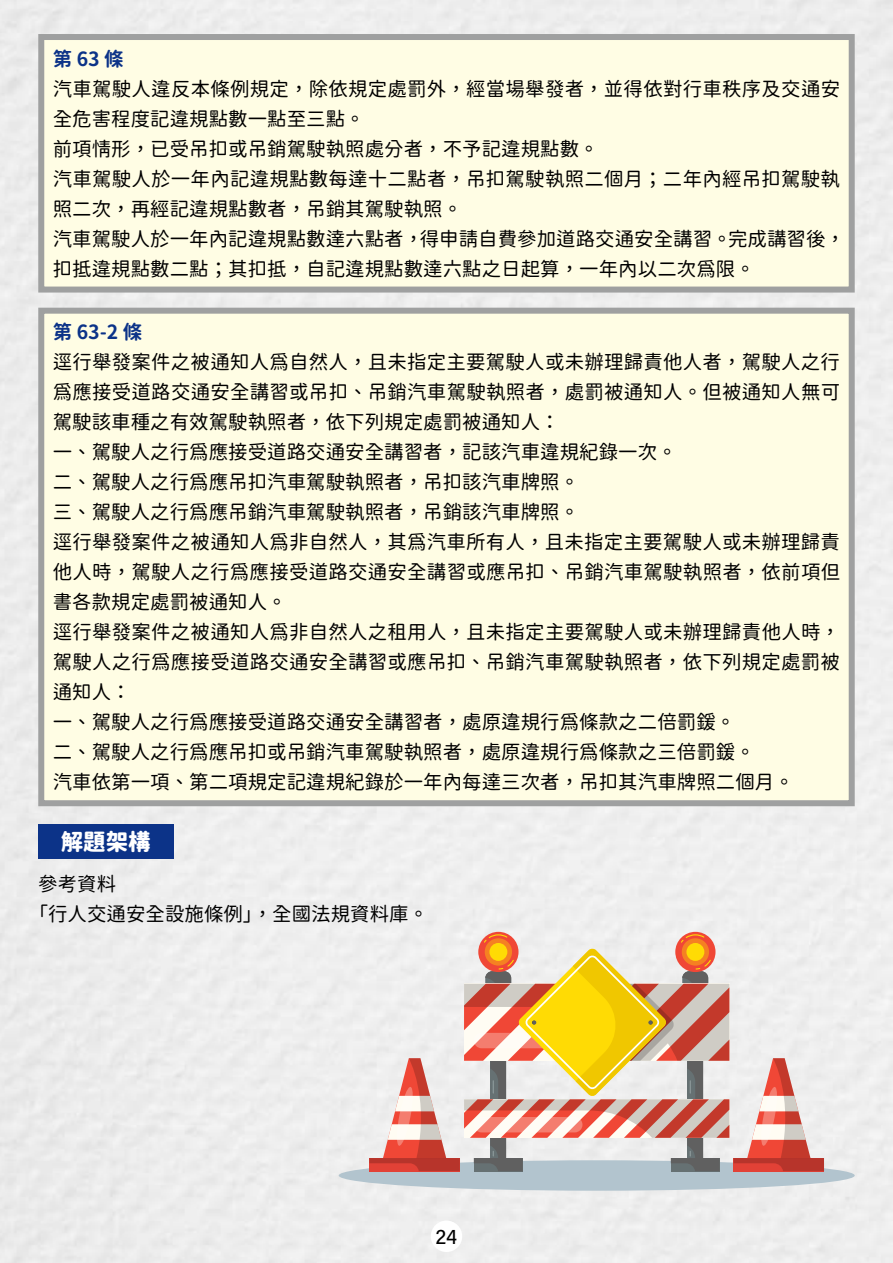
<style>
.page{position:relative;width:893px;height:1263px;background:#ededed}
.page>*{position:absolute;margin:0;border:0;box-sizing:border-box;transform-origin:0 0}
.t1{font:22.5px "Gen Sen Rounded TW H";color:#fff}
.t2{font:21px "Acumin Variable Concept";color:#000}
.t3{font:19.5px/30px "Gen Sen Rounded TW R";color:#000}
.t4{font:19.5px "Gen Sen Rounded TW B";color:#0c3388}
</style>
<div class="page">
<div style="left:431px;top:1220px;width:31px;height:32px;background:#fff;border-radius:50%"></div>
<div style="left:38px;top:825px;width:135px;height:34px;background:#0c3388"></div>
<div style="left:41px;top:37px;width:811px;height:253px;background:#fffde4"></div>
<div style="left:38px;top:34px;width:817px;height:259px;border:6px solid #9fa0a0"></div>
<div style="left:41px;top:311px;width:811px;height:492px;background:#fffde4"></div>
<div style="left:38px;top:308px;width:817px;height:498px;border:6px solid #9fa0a0"></div>
<div style="left:339px;top:1160px;width:516px;height:31px;background:#b2c4ce;border-radius:50%"></div>
<svg style="left:478px;top:932px;width:40px;height:40px"></svg>
<svg style="left:675px;top:932px;width:40px;height:40px"></svg>
<svg style="left:369px;top:934px;width:455px;height:237px"></svg>
<div style="left:876px;top:0;width:17px;height:471px;background:#ededed"></div>
<p class="t4" style="left:53px;top:48px;width:72px">第 63 條</p>
<p class="t3" style="left:53px;top:74px;width:794px">汽車駕駛人違反本條例規定，除依規定處罰外，經當場舉發者，並得依對行車秩序及交通安全危害程度記違規點數一點至三點。<br>前項情形，已受吊扣或吊銷駕駛執照處分者，不予記違規點數。<br>汽車駕駛人於一年內記違規點數每達十二點者，吊扣駕駛執照二個月；二年內經吊扣駕駛執照二次，再經記違規點數者，吊銷其駕駛執照。<br>汽車駕駛人於一年內記違規點數達六點者，得申請自費參加道路交通安全講習。完成講習後，扣抵違規點數二點；其扣抵，自記違規點數達六點之日起算，一年內以二次為限。</p>
<p class="t4" style="left:53px;top:321px;width:91px">第 63-2 條</p>
<p class="t3" style="left:53px;top:348px;width:789px">逕行舉發案件之被通知人為自然人，且未指定主要駕駛人或未辦理歸責他人者，駕駛人之行為應接受道路交通安全講習或吊扣、吊銷汽車駕駛執照者，處罰被通知人。但被通知人無可駕駛該車種之有效駕駛執照者，依下列規定處罰被通知人：<br>一、駕駛人之行為應接受道路交通安全講習者，記該汽車違規紀錄一次。<br>二、駕駛人之行為應吊扣汽車駕駛執照者，吊扣該汽車牌照。<br>三、駕駛人之行為應吊銷汽車駕駛執照者，吊銷該汽車牌照。<br>逕行舉發案件之被通知人為非自然人，其為汽車所有人，且未指定主要駕駛人或未辦理歸責他人時，駕駛人之行為應接受道路交通安全講習或應吊扣、吊銷汽車駕駛執照者，依前項但書各款規定處罰被通知人。<br>逕行舉發案件之被通知人為非自然人之租用人，且未指定主要駕駛人或未辦理歸責他人時，駕駛人之行為應接受道路交通安全講習或應吊扣、吊銷汽車駕駛執照者，依下列規定處罰被通知人：<br>一、駕駛人之行為應接受道路交通安全講習者，處原違規行為條款之二倍罰鍰。<br>二、駕駛人之行為應吊扣或吊銷汽車駕駛執照者，處原違規行為條款之三倍罰鍰。<br>汽車依第一項、第二項規定記違規紀錄於一年內每達三次者，吊扣其汽車牌照二個月。</p>
<p class="t1" style="left:38px;top:829px;width:114px">　解題架構</p>
<p class="t3" style="left:38px;top:869px;width:392px">參考資料<br>「行人交通安全設施條例」，全國法規資料庫。</p>
<p class="t2" style="left:436px;top:1222px;width:23px">24</p>
</div>
